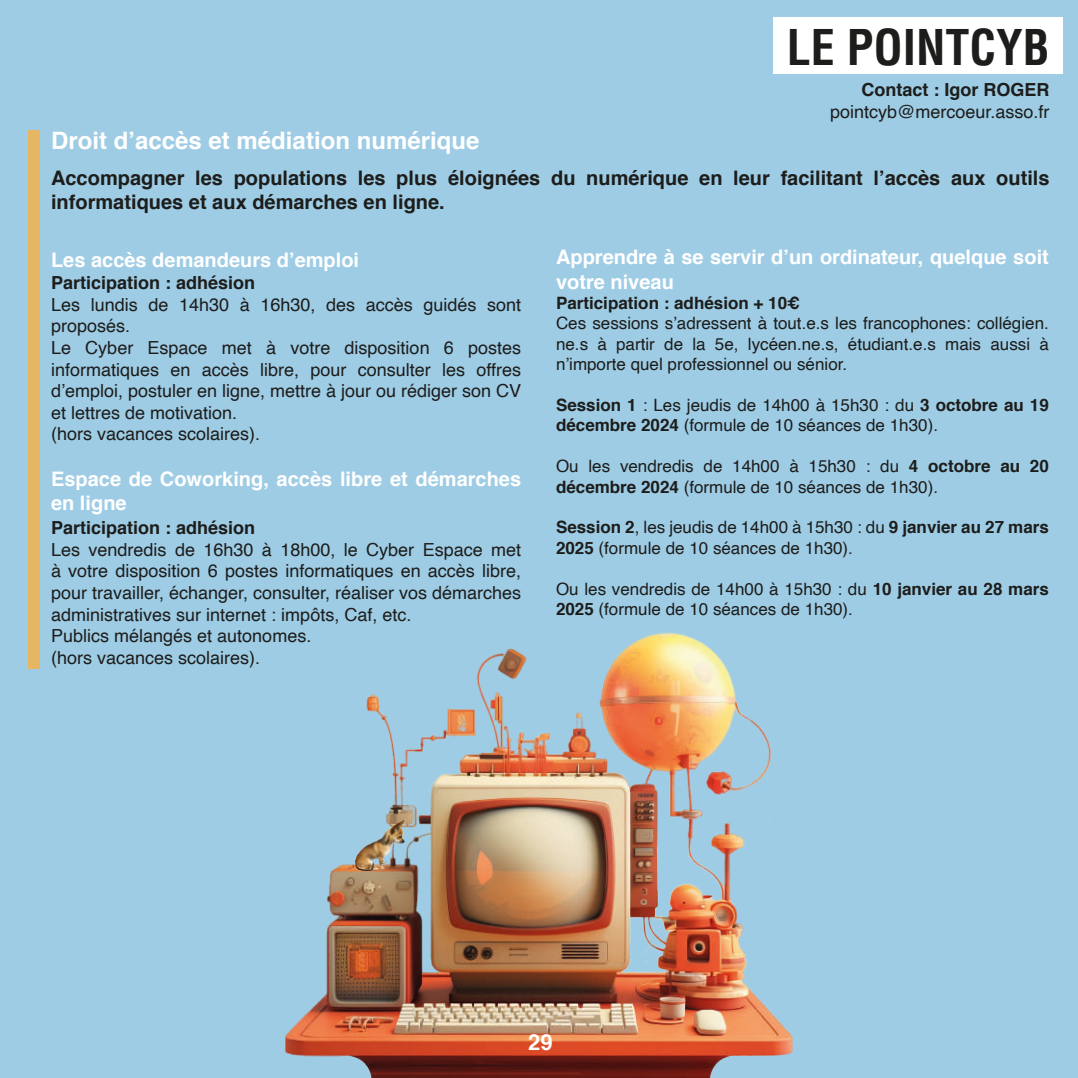
<style>
.page{position:relative;width:1078px;height:1078px;background:#fff}
.page>*{position:absolute;margin:0;border:0;box-sizing:border-box;transform-origin:0 0}
.t1{font:700 condensed 48px "Helvetica";color:#1d1d1b}
.t2{font:700 24px "Helvetica";color:#fff}
.t3{font:700 22px "Helvetica";color:#fff}
.t4{font:700 20px/24px "Helvetica";color:#fff}
.t5{font:700 20px/24px "Helvetica";color:#1d1d1b}
.t6{font:18px/21.6px "Helvetica";color:#1d1d1b}
.t7{font:700 18px "Helvetica";color:#1d1d1b}
.t8{font:17px/20.4px "Helvetica";color:#1d1d1b}
.t9{font:700 17px "Helvetica";color:#1d1d1b}
.s1{font-weight:700}
</style>
<div class="page">
<div style="left:0;top:0;width:1077px;height:1077px;background:#9ecce5"></div>
<div style="left:772px;top:17px;width:290px;height:57px;background:#fff"></div>
<div style="left:29px;top:130px;width:11px;height:539px;background:#e6b665"></div>
<img style="left:285px;top:632px;width:508px;height:445px">
<img style="left:355px;top:819px;width:50px;height:51px">
<h1 class="t1" style="left:786px;top:17px;width:264px">LE POINTCYB</h1>
<p class="t7" style="left:861px;top:76px;width:189px">Contact : Igor ROGER</p>
<p class="t6" style="left:829px;top:101px;width:221px">pointcyb@mercoeur.asso.fr</p>
<h2 class="t2" style="left:51px;top:121px;width:430px">Droit d’accès et médiation numérique</h2>
<p class="t5" style="left:51px;top:166px;width:999px">Accompagner les populations les plus éloignées du numérique en leur facilitant l’accès aux outils informatiques et aux démarches en ligne.</p>
<p class="t4" style="left:51px;top:249px;width:309px">Les accès demandeurs d’emploi</p>
<p class="t7" style="left:51px;top:268px;width:206px">Participation : adhésion</p>
<p class="t6" style="left:51px;top:294px;width:471px">Les lundis de 14h30 à 16h30, des accès guidés sont proposés.<br>Le Cyber Espace met à votre disposition 6 postes informatiques en accès libre, pour consulter les offres d’emploi, postuler en ligne, mettre à jour ou rédiger son CV et lettres de motivation.<br>(hors vacances scolaires).</p>
<p class="t4" style="left:51px;top:467px;width:471px">Espace de Coworking, accès libre et démarches en ligne</p>
<p class="t7" style="left:51px;top:513px;width:206px">Participation : adhésion</p>
<p class="t6" style="left:51px;top:539px;width:471px">Les vendredis de 16h30 à 18h00, le Cyber Espace met à votre disposition 6 postes informatiques en accès libre, pour travailler, échanger, consulter, réaliser vos démarches administratives sur internet : impôts, Caf, etc.<br>Publics mélangés et autonomes.<br>(hors vacances scolaires).</p>
<p class="t4" style="left:556px;top:246px;width:494px">Apprendre à se servir d’un ordinateur, quelque soit votre niveau</p>
<p class="t9" style="left:556px;top:289px;width:245px">Participation : adhésion + 10€</p>
<p class="t8" style="left:556px;top:313px;width:494px;text-align:justify">Ces sessions s’adressent à tout.e.s les francophones: collégien. ne.s à partir de la 5e, lycéen.ne.s, étudiant.e.s mais aussi à n’importe quel professionnel ou sénior.</p>
<p class="t8" style="left:556px;top:395px;width:494px"><span class="s1">Session 1</span> : Les jeudis de 14h00 à 15h30 : du <span class="s1">3 octobre au 19 décembre 2024</span> (formule de 10 séances de 1h30).</p>
<p class="t8" style="left:556px;top:456px;width:494px">Ou les vendredis de 14h00 à 15h30 : du <span class="s1">4 octobre au 20 décembre 2024</span> (formule de 10 séances de 1h30).</p>
<p class="t8" style="left:556px;top:517px;width:494px"><span class="s1">Session 2</span>, les jeudis de 14h00 à 15h30 : du <span class="s1">9 janvier au 27 mars<br>2025</span> (formule de 10 séances de 1h30).</p>
<p class="t8" style="left:556px;top:579px;width:494px">Ou les vendredis de 14h00 à 15h30 : du <span class="s1">10 janvier au 28 mars<br>2025</span> (formule de 10 séances de 1h30).</p>
<p class="t3" style="left:528px;top:1023px;width:26px">29</p>
</div>
